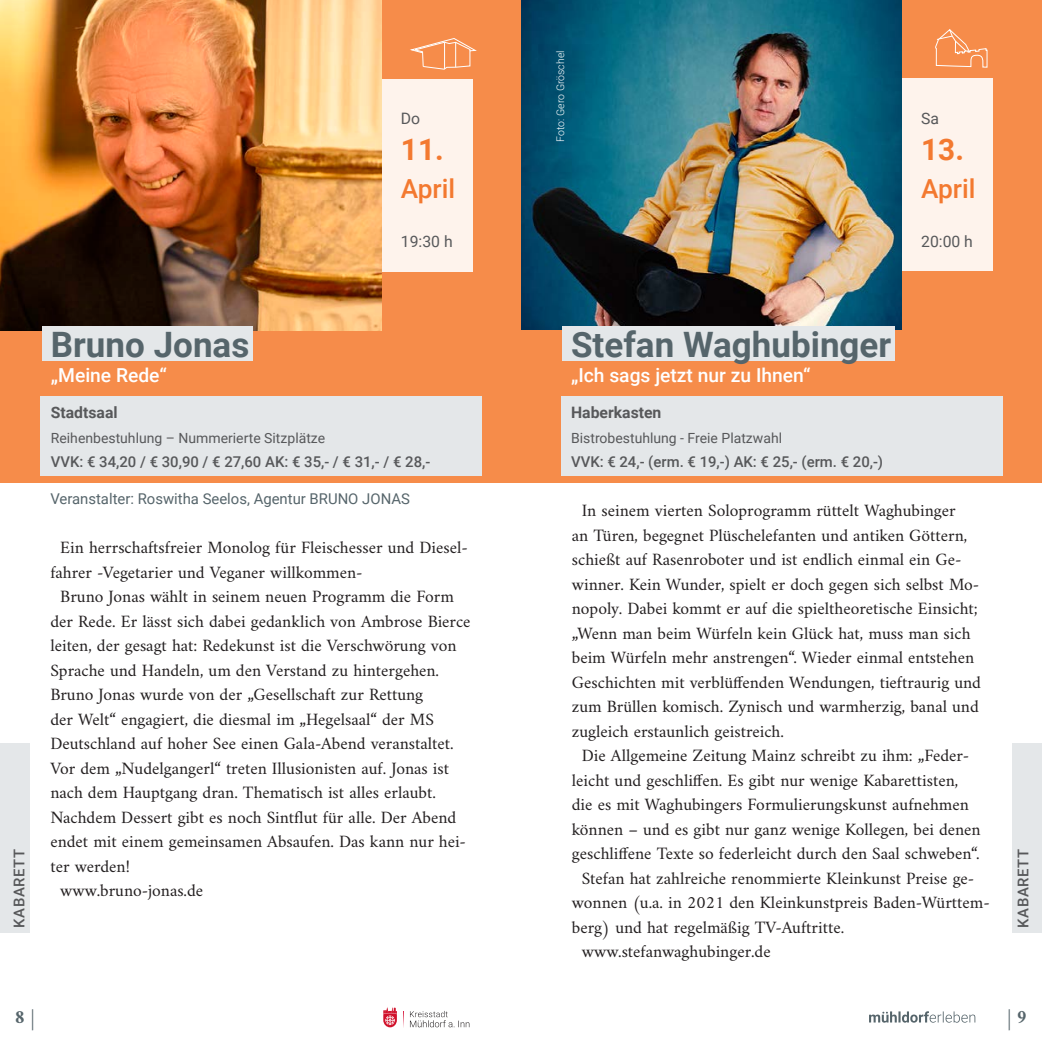
<style>
.page{position:relative;width:1042px;height:1042px;background:#fff}
.page>*{position:absolute;margin:0;border:0;box-sizing:border-box;transform-origin:0 0}
.VA_Titel{font:700 35px "Roboto";color:#56656b}
.VA_Datum{font:700 29.75px "Roboto";color:#f37930}
.VA_Datum-2{font:500 26.25px "Roboto";color:#f37930}
.VA_Untertitel{font:500 19.25px "Roboto";color:#fff}
.t1{font:700 19.25px "Amiri";color:#56656b}
.VA_Fließtext{font:17.5px/24.5px "Amiri";color:#231f20}
.VA_Tickets{font:700 15.75px "Roboto";color:#57585a}
.VA_Datum-3{font:15.75px "Roboto";color:#57585a}
.VA_Tickets-2{font:500 14.88px "Roboto";color:#57585a}
.VA_Ersatztermin{font:14.88px "Roboto";color:#56656b}
.VA_Tickets-3{font:500 14.88px "Roboto";letter-spacing:.035em;color:#57585a}
.VA_Tickets-4{font:14px "Roboto";color:#57585a}
.Fotonachweis{font:300 10.5px "Roboto";color:#fff}
</style>
<div class="page">
<div style="left:0;top:0;width:521px;height:482px;background:#f68c4a"></div>
<div style="left:521px;top:0;width:521px;height:482px;background:#f68c4a"></div>
<svg style="left:403px;top:1011px;width:1px;height:16px"></svg>
<svg style="left:410px;top:1011px;width:59px;height:16px"></svg>
<svg style="left:383px;top:1007px;width:14px;height:20px"></svg>
<svg style="left:869px;top:1011px;width:106px;height:11px"></svg>
<div style="left:1012px;top:744px;width:30px;height:189px;background:#e4e7e9"></div>
<div style="left:0;top:744px;width:30px;height:189px;background:#e4e7e9"></div>
<div style="left:373px;top:79px;width:100px;height:192px;background:#fef3ec"></div>
<img style="left:0;top:0;width:381px;height:331px">
<div style="left:42px;top:327px;width:211px;height:34px;background:#e4e7e9"></div>
<div style="left:41px;top:397px;width:441px;height:30px;background:#e4e7e9"></div>
<div style="left:41px;top:422px;width:441px;height:54px;background:#e4e7e9"></div>
<div style="left:893px;top:79px;width:100px;height:192px;background:#fef3ec"></div>
<img style="left:521px;top:0;width:380px;height:330px">
<div style="left:563px;top:327px;width:332px;height:34px;background:#e4e7e9"></div>
<div style="left:561px;top:397px;width:441px;height:30px;background:#e4e7e9"></div>
<div style="left:561px;top:422px;width:441px;height:29px;background:#e4e7e9"></div>
<div style="left:561px;top:446px;width:441px;height:30px;background:#e4e7e9"></div>
<svg style="left:935px;top:29px;width:52px;height:39px"></svg>
<svg style="left:410px;top:38px;width:67px;height:32px"></svg>
<p class="VA_Titel" style="left:51px;top:320px;width:200px">Bruno Jonas</p>
<p class="VA_Untertitel" style="left:51px;top:361px;width:118px">„Meine Rede“</p>
<p class="VA_Datum-3" style="left:401px;top:108px;width:21px">Do</p>
<p class="VA_Datum" style="left:401px;top:129px;width:44px">11.</p>
<p class="VA_Datum-2" style="left:401px;top:170px;width:56px">April</p>
<p class="VA_Datum-3" style="left:401px;top:230px;width:53px">19:30 h</p>
<p class="VA_Tickets" style="left:51px;top:402px;width:68px">Stadtsaal</p>
<p class="VA_Tickets-4" style="left:51px;top:428px;width:276px">Reihenbestuhlung – Nummerierte Sitzplätze</p>
<p class="VA_Tickets-2" style="left:51px;top:452px;width:381px">VVK: € 34,20 / € 30,90 / € 27,60 AK: € 35,- / € 31,- / € 28,-</p>
<p class="Fotonachweis" style="left:553px;top:142px;width:92px;rotate:-90deg">Foto: Gero Gröschel</p>
<p class="VA_Datum-3" style="left:921px;top:108px;width:19px">Sa</p>
<p class="VA_Datum" style="left:921px;top:129px;width:44px">13.</p>
<p class="VA_Datum-2" style="left:921px;top:170px;width:56px">April</p>
<p class="VA_Datum-3" style="left:921px;top:230px;width:53px">20:00 h</p>
<p class="VA_Titel" style="left:571px;top:320px;width:322px">Stefan Waghubinger</p>
<p class="VA_Untertitel" style="left:571px;top:361px;width:241px">„Ich sags jetzt nur zu Ihnen“</p>
<p class="VA_Tickets" style="left:571px;top:402px;width:92px">Haberkasten</p>
<p class="VA_Tickets-4" style="left:571px;top:428px;width:212px">Bistrobestuhlung - Freie Platzwahl</p>
<p class="VA_Tickets-2" style="left:571px;top:452px;width:314px">VVK: € 24,- (erm. € 19,-) AK: € 25,- (erm. € 20,-)</p>
<p class="VA_Ersatztermin" style="left:50px;top:488px;width:361px">Veranstalter: Roswitha Seelos, Agentur BRUNO JONAS</p>
<p class="VA_Fließtext" style="left:50px;top:535px;width:419px;text-indent:10px">Ein herrschaftsfreier Monolog für Fleischesser und Diesel&shy;fahrer -Vegetarier und Veganer willkommen-</p>
<p class="VA_Fließtext" style="left:50px;top:584px;width:422px;text-indent:10px">Bruno Jonas wählt in seinem neuen Programm die Form der Rede. Er lässt sich dabei gedanklich von Ambrose Bierce leiten, der gesagt hat: Redekunst ist die Verschwörung von Sprache und Handeln, um den Verstand zu hintergehen.<br>Bruno Jonas wurde von der „Gesellschaft zur Rettung<br>der Welt“ engagiert, die diesmal im „Hegelsaal“ der MS Deutschland auf hoher See einen Gala-Abend veranstaltet.<br>Vor dem „Nudelgangerl“ treten Illusionisten auf. Jonas ist nach dem Hauptgang dran. Thematisch ist alles erlaubt.<br>Nachdem Dessert gibt es noch Sintflut für alle. Der Abend endet mit einem gemeinsamen Absaufen. Das kann nur hei&shy;ter werden!</p>
<p class="VA_Fließtext" style="left:60px;top:878px;width:144px">www.bruno-jonas.de</p>
<p class="VA_Fließtext" style="left:572px;top:498px;width:411px;text-indent:10px">In seinem vierten Soloprogramm rüttelt Waghubinger<br>an Türen, begegnet Plüschelefanten und antiken Göttern, schießt auf Rasenroboter und ist endlich einmal ein Ge&shy;winner. Kein Wunder, spielt er doch gegen sich selbst Mo&shy;nopoly. Dabei kommt er auf die spieltheoretische Einsicht; „Wenn man beim Würfeln kein Glück hat, muss man sich beim Würfeln mehr anstrengen“. Wieder einmal entstehen Geschichten mit verblüffenden Wendungen, tieftraurig und zum Brüllen komisch. Zynisch und warmherzig, banal und zugleich erstaunlich geistreich.</p>
<p class="VA_Fließtext" style="left:572px;top:743px;width:410px;text-indent:10px">Die Allgemeine Zeitung Mainz schreibt zu ihm: „Feder&shy;leicht und geschliffen. Es gibt nur wenige Kabarettisten, die es mit Waghubingers Formulierungskunst aufnehmen können – und es gibt nur ganz wenige Kollegen, bei denen geschliffene Texte so federleicht durch den Saal schweben“.</p>
<p class="VA_Fließtext" style="left:572px;top:865px;width:419px;text-indent:10px">Stefan hat zahlreiche renommierte Kleinkunst Preise ge&shy;wonnen (u.a. in 2021 den Kleinkunstpreis Baden-Württem&shy;berg) und hat regelmäßig TV-Auftritte.</p>
<p class="VA_Fließtext" style="left:582px;top:939px;width:190px">www.stefanwaghubinger.de</p>
<p class="VA_Tickets-3" style="left:9px;top:927px;width:80px;rotate:-90deg">KABARETT</p>
<p class="VA_Tickets-3" style="left:1012px;top:927px;width:80px;rotate:-90deg">KABARETT</p>
<p class="t1" style="left:15px;top:1005px;width:21px">8 |</p>
<p class="t1" style="left:1007px;top:1005px;width:21px">| 9</p>
</div>
